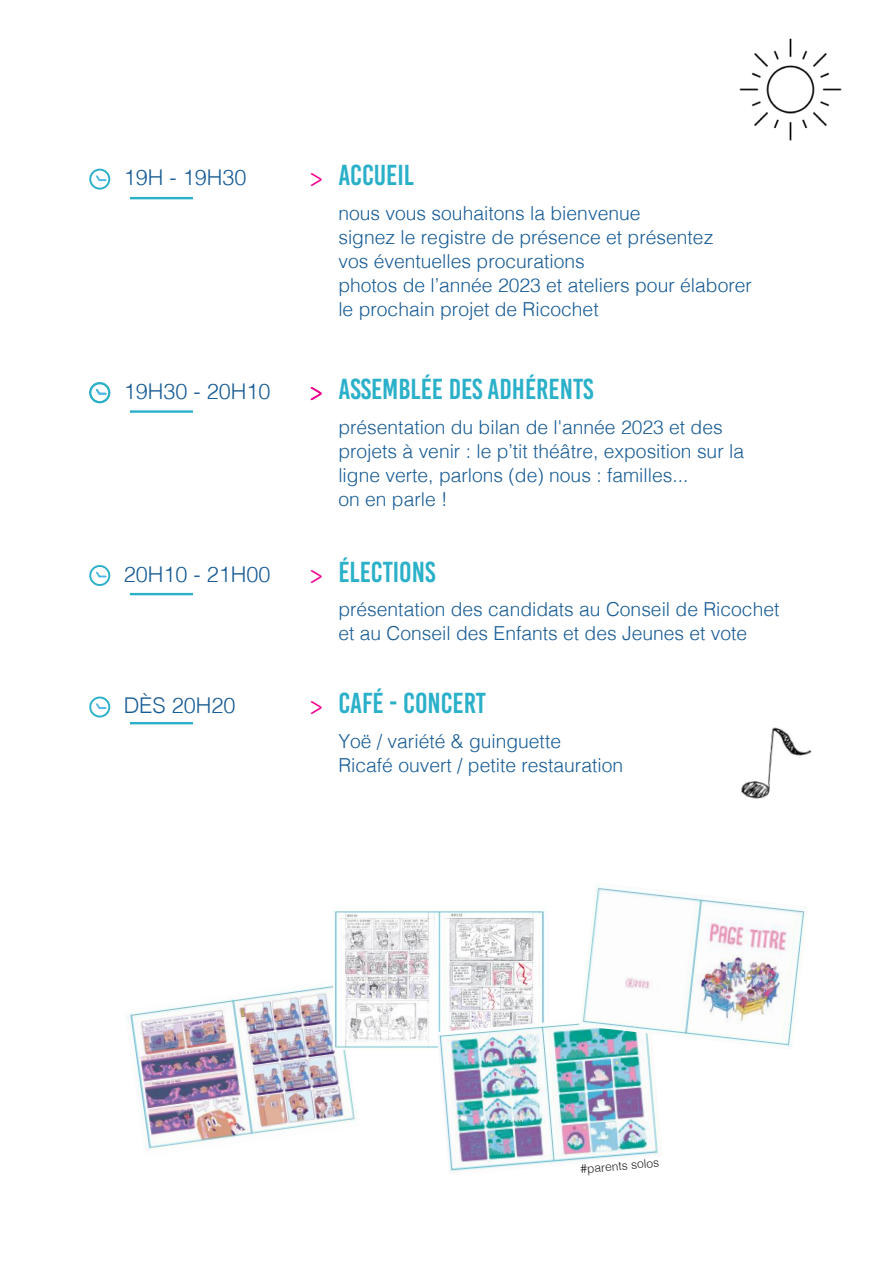
<style>
.page{position:relative;width:893px;height:1263px;background:#fff}
.page>*{position:absolute;margin:0;border:0;box-sizing:border-box;transform-origin:0 0}
.t1{font:28.95px "Bebas Kai";color:#2ab0c9}
.t2{font:300 21.6px "Helvetica";color:#185c95}
.t3{font:300 19.35px/24px "Helvetica";color:#185c95}
.t4{font:300 19.2px/24px "Helvetica";color:#185c95}
.t5{font:300 12px "Helvetica";color:#241f1f}
</style>
<div class="page">
<div style="left:89px;top:169px;width:21px;height:21px;border:2px solid #2ab0c9;border-radius:50%"></div>
<svg style="left:96px;top:174px;width:12px;height:8px"></svg>
<hr style="left:130px;top:197px;width:63px;height:2px;background:#2ab0c9">
<hr style="left:130px;top:410px;width:63px;height:3px;background:#2ab0c9">
<div style="left:89px;top:382px;width:21px;height:21px;border:2px solid #2ab0c9;border-radius:50%"></div>
<svg style="left:96px;top:387px;width:12px;height:9px"></svg>
<hr style="left:130px;top:593px;width:63px;height:2px;background:#2ab0c9">
<div style="left:89px;top:565px;width:21px;height:21px;border:2px solid #2ab0c9;border-radius:50%"></div>
<svg style="left:96px;top:570px;width:12px;height:8px"></svg>
<hr style="left:130px;top:722px;width:63px;height:2px;background:#2ab0c9">
<div style="left:89px;top:696px;width:21px;height:21px;border:2px solid #2ab0c9;border-radius:50%"></div>
<svg style="left:96px;top:701px;width:12px;height:9px"></svg>
<img style="left:739px;top:38px;width:103px;height:103px">
<img style="left:741px;top:727px;width:71px;height:72px">
<img style="left:127px;top:985px;width:229px;height:165px">
<img style="left:333px;top:910px;width:212px;height:140px">
<img style="left:437px;top:1013px;width:225px;height:160px">
<img style="left:579px;top:884px;width:228px;height:166px">
<p class="t2" style="left:124px;top:169px;width:124px">19H - 19H30</p>
<h1 class="t1" style="left:309px;top:160px;width:106px"><sub>&gt;</sub> ACCUEIL</h1>
<p class="t3" style="left:338px;top:203px;width:415px">nous vous souhaitons la bienvenue<br>signez le registre de présence et présentez<br>vos éventuelles procurations<br>photos de l’année 2023 et ateliers pour élaborer le prochain projet de Ricochet</p>
<p class="t2" style="left:124px;top:382px;width:148px">19H30 - 20H10</p>
<h1 class="t1" style="left:309px;top:373px;width:286px"><sub>&gt;</sub> ASSEMBLÉE DES ADHÉRENTS</h1>
<p class="t4" style="left:338px;top:416px;width:407px">présentation du bilan de l'année 2023 et des projets à venir : le p’tit théâtre, exposition sur la ligne verte, parlons (de) nous : familles...<br>on en parle !</p>
<p class="t2" style="left:124px;top:565px;width:148px">20H10 - 21H00</p>
<h1 class="t1" style="left:309px;top:556px;width:128px"><sub>&gt;</sub> ÉLECTIONS</h1>
<p class="t4" style="left:338px;top:599px;width:443px">présentation des candidats au Conseil de Ricochet et au Conseil des Enfants et des Jeunes et vote</p>
<p class="t2" style="left:124px;top:696px;width:113px">DÈS 20H20</p>
<h1 class="t1" style="left:309px;top:688px;width:179px"><sub>&gt;</sub> CAFÉ - CONCERT</h1>
<p class="t4" style="left:338px;top:731px;width:286px">Yoë / variété &amp; guinguette<br>Ricafé ouvert / petite restauration</p>
<p class="t5" style="left:580px;top:1164px;width:80px;rotate:-5deg">#parents solos</p>
</div>
